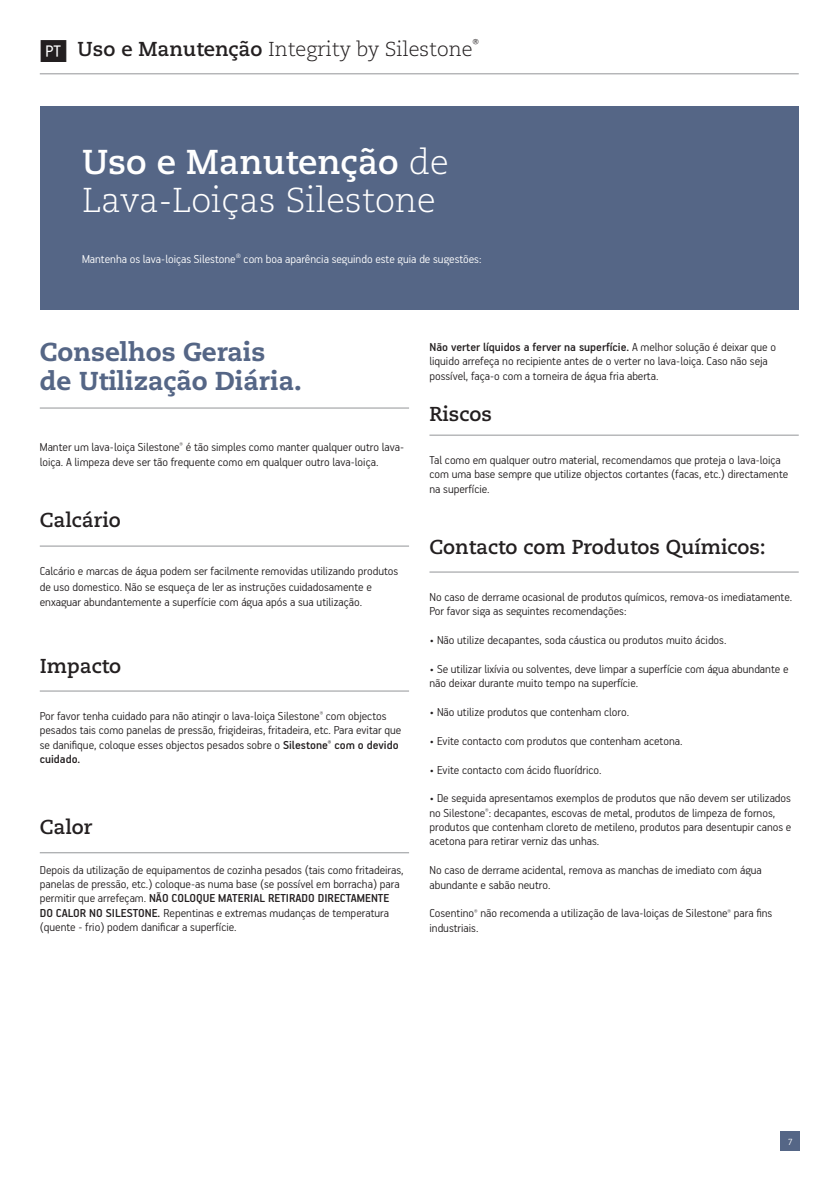
<style>
.page{position:relative;width:840px;height:1191px;background:#fff}
.page>*{position:absolute;margin:0;border:0;box-sizing:border-box;transform-origin:0 0}
.t1{font:300 34.6px/37.4px "Caecilia LT Std";color:#fff}
.t2{font:800 25.8px/28.8px "Caecilia LT Std";color:#556686}
.t3{font:700 20.2px "Caecilia LT Std";color:#231f20}
.t4{font:300 20.2px "Caecilia LT Std";color:#231f20}
.t5{font:300 13px/14.4px "PF Handbook Pro";color:#231f20}
.t6{font:300 13px "PF Handbook Pro";color:#fff}
.t7{font:300 10px "PF Handbook Pro";color:#fff}
.s1{font-weight:700}
.s2{font-weight:500}
</style>
<div class="page">
<div style="left:780px;top:1131px;width:19px;height:20px;background:#556686"></div>
<div style="left:40px;top:107px;width:758px;height:203px;background:#556686"></div>
<hr style="left:40px;top:408px;width:369px;height:1px;background:#939598">
<hr style="left:40px;top:546px;width:369px;height:1px;background:#939598">
<hr style="left:40px;top:690px;width:369px;height:1px;background:#939598">
<hr style="left:40px;top:852px;width:369px;height:1px;background:#939598">
<hr style="left:429px;top:435px;width:369px;height:1px;background:#939598">
<hr style="left:429px;top:571px;width:369px;height:1px;background:#939598">
<hr style="left:40px;top:73px;width:758px;height:1px;background:#939598">
<h3 class="t4" style="left:78px;top:37px;width:403px"><span class="s1">Uso e Manutenção</span> Integrity by Silestone<sup>®</sup></h3>
<h1 class="t1" style="left:82px;top:144px;width:368px"><span class="s1">Uso e Manutenção</span> de<br>Lava-Loiças Silestone</h1>
<p class="t6" style="left:82px;top:251px;width:401px">Mantenha os lava-loiças Silestone® com boa aparência seguindo este guia de sugestões:</p>
<h2 class="t2" style="left:40px;top:338px;width:263px">Conselhos Gerais de Utilização Diária.</h2>
<p class="t5" style="left:40px;top:439px;width:366px">Manter um lava-loiça Silestone<sup>®</sup> é tão simples como manter qualquer outro lava&shy;loiça. A limpeza deve ser tão frequente como em qualquer outro lava-loiça.</p>
<h3 class="t3" style="left:40px;top:508px;width:82px">Calcário</h3>
<p class="t5" style="left:40px;top:562px;width:360px;line-height:15.6px">Calcário e marcas de água podem ser facilmente removidas utilizando produtos de uso domestico. Não se esqueça de ler as instruções cuidadosamente e enxaguar abundantemente a superfície com água após a sua utilização.</p>
<h3 class="t3" style="left:40px;top:654px;width:83px">Impacto</h3>
<p class="t5" style="left:40px;top:708px;width:363px">Por favor tenha cuidado para não atingir o lava-loiça Silestone<sup>®</sup> com objectos pesados tais como panelas de pressão, frigideiras, fritadeira, etc. Para evitar que se danifique, coloque esses objectos pesados sobre o <span class="s2">Silestone</span><sup>®</sup> <span class="s2">com o devido cuidado.</span></p>
<h3 class="t3" style="left:40px;top:815px;width:54px">Calor</h3>
<p class="t5" style="left:40px;top:862px;width:365px">Depois da utilização de equipamentos de cozinha pesados (tais como fritadeiras, panelas de pressão, etc.) coloque-as numa base (se possível em borracha) para permitir que arrefeçam. <span class="s2">NÃO COLOQUE MATERIAL RETIRADO DIRECTAMENTE DO CALOR NO SILESTONE.</span> Repentinas e extremas mudanças de temperatura (quente - frio) podem danificar a superfície.</p>
<p class="t5" style="left:429px;top:339px;width:348px"><span class="s2">Não verter líquidos a ferver na superfície.</span> A melhor solução é deixar que o liquido arrefeça no recipiente antes de o verter no lava-loiça. Caso não seja possível, faça-o com a torneira de água fria aberta.</p>
<h3 class="t3" style="left:429px;top:402px;width:64px">Riscos</h3>
<p class="t5" style="left:429px;top:452px;width:360px">Tal como em qualquer outro material, recomendamos que proteja o lava-loiça com uma base sempre que utilize objectos cortantes (facas, etc.) directamente na superfície.</p>
<h3 class="t3" style="left:429px;top:535px;width:338px">Contacto com Produtos Químicos:</h3>
<p class="t5" style="left:429px;top:589px;width:364px">No caso de derrame ocasional de produtos químicos, remova-os imediatamente.<br>Por favor siga as seguintes recomendações:</p>
<p class="t5" style="left:429px;top:632px;width:298px">• Não utilize decapantes, soda cáustica ou produtos muito ácidos.</p>
<p class="t5" style="left:429px;top:661px;width:360px">• Se utilizar lixívia ou solventes, deve limpar a superfície com água abundante e não deixar durante muito tempo na superfície.</p>
<p class="t5" style="left:429px;top:704px;width:201px">• Não utilize produtos que contenham cloro.</p>
<p class="t5" style="left:429px;top:733px;width:254px">• Evite contacto com produtos que contenham acetona.</p>
<p class="t5" style="left:429px;top:762px;width:173px">• Evite contacto com ácido fluorídrico.</p>
<p class="t5" style="left:429px;top:790px;width:363px">• De seguida apresentamos exemplos de produtos que não devem ser utilizados no Silestone<sup>®</sup>: decapantes, escovas de metal, produtos de limpeza de fornos, produtos que contenham cloreto de metileno, produtos para desentupir canos e acetona para retirar verniz das unhas.</p>
<p class="t5" style="left:429px;top:862px;width:334px">No caso de derrame acidental, remova as manchas de imediato com água abundante e sabão neutro.</p>
<p class="t5" style="left:429px;top:905px;width:344px">Cosentino<sup>®</sup> não recomenda a utilização de lava-loiças de Silestone<sup>®</sup> para fins industriais.</p>
<p class="t7" style="left:787px;top:1135px;width:6px">7</p>
</div>
